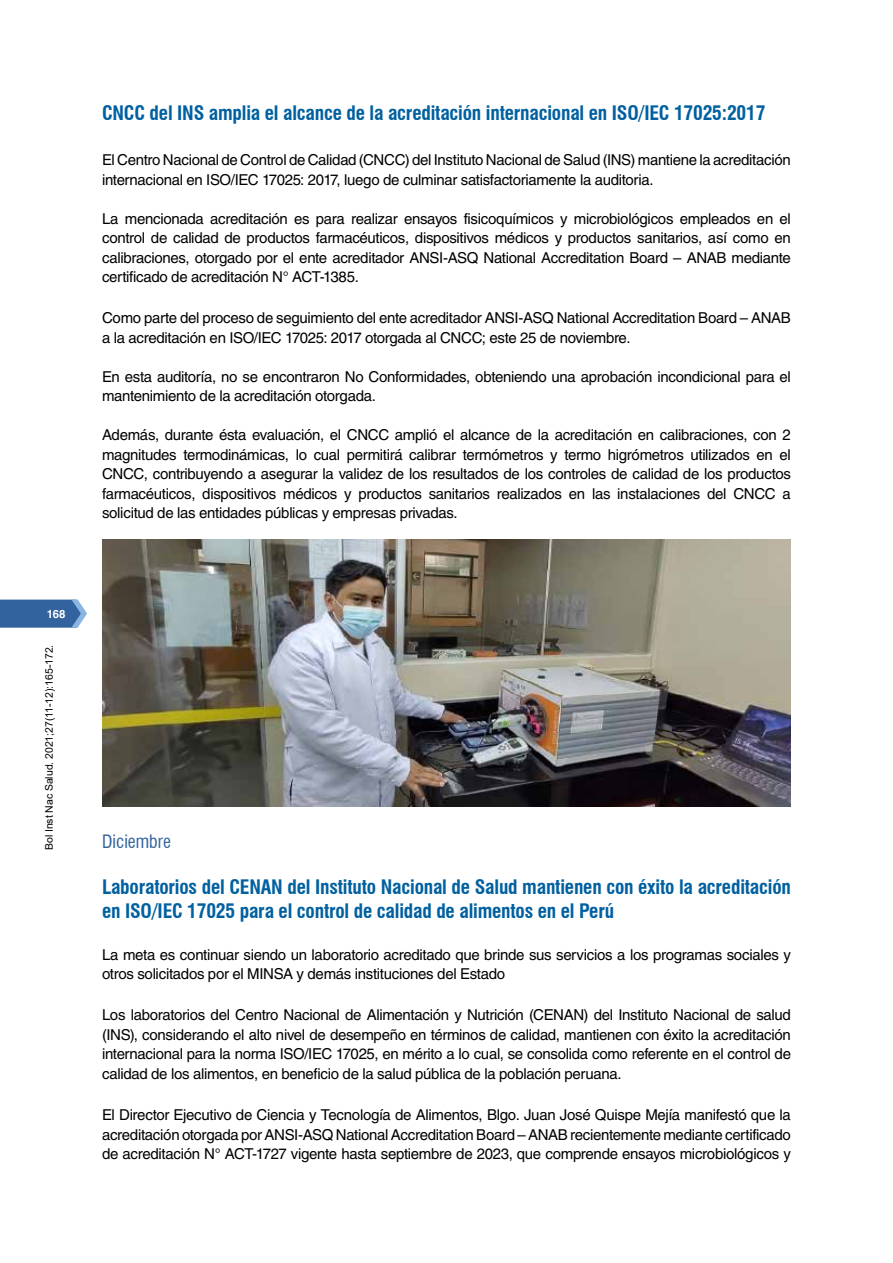
<style>
.page{position:relative;width:893px;height:1263px;background:#fff}
.page>*{position:absolute;margin:0;border:0;box-sizing:border-box;transform-origin:0 0}
.t1{font:700 condensed 19.5px/23.4px "Swiss 721 BT";letter-spacing:-.01em;color:#0060a0}
.t2{font:condensed 18px "Swiss 721 BT";color:#32639e}
.t3{font:15px/19.5px "Helvetica LT Std";letter-spacing:-.02em;color:#000}
.t4{font:700 11.4px "Helvetica LT Std";color:#fff}
.t5{font:10.5px "Arial";letter-spacing:-.005em;color:#000}
</style>
<div class="page">
<svg style="left:0;top:600px;width:87px;height:28px;background:#4572a8"></svg>
<img style="left:102px;top:540px;width:689px;height:267px">
<p class="t4" style="left:47px;top:607px;width:20px">168</p>
<p class="t5" style="left:42px;top:850px;width:207px;rotate:-90deg">Bol Inst Nac Salud. 2021;27(11-12):165-172.</p>
<h1 class="t1" style="left:102px;top:101px;width:665px">CNCC del INS amplia el alcance de la acreditación internacional en ISO/IEC 17025:2017</h1>
<p class="t3" style="left:102px;top:150px;width:690px">El Centro Nacional de Control de Calidad (CNCC) del Instituto Nacional de Salud (INS) mantiene la acreditación internacional en ISO/IEC 17025: 2017, luego de culminar satisfactoriamente la auditoria.</p>
<p class="t3" style="left:102px;top:209px;width:690px;text-align:justify">La mencionada acreditación es para realizar ensayos fisicoquímicos y microbiológicos empleados en el control de calidad de productos farmacéuticos, dispositivos médicos y productos sanitarios, así como en calibraciones, otorgado por el ente acreditador ANSI-ASQ National Accreditation Board – ANAB mediante certificado de acreditación N° ACT-1385.</p>
<p class="t3" style="left:102px;top:308px;width:690px">Como parte del proceso de seguimiento del ente acreditador ANSI-ASQ National Accreditation Board – ANAB a la acreditación en ISO/IEC 17025: 2017 otorgada al CNCC; este 25 de noviembre.</p>
<p class="t3" style="left:102px;top:367px;width:690px">En esta auditoría, no se encontraron No Conformidades, obteniendo una aprobación incondicional para el mantenimiento de la acreditación otorgada.</p>
<p class="t3" style="left:102px;top:425px;width:690px;text-align:justify">Además, durante ésta evaluación, el CNCC amplió el alcance de la acreditación en calibraciones, con 2 magnitudes termodinámicas, lo cual permitirá calibrar termómetros y termo higrómetros utilizados en el CNCC, contribuyendo a asegurar la validez de los resultados de los controles de calidad de los productos farmacéuticos, dispositivos médicos y productos sanitarios realizados en las instalaciones del CNCC a solicitud de las entidades públicas y empresas privadas.</p>
<p class="t2" style="left:102px;top:830px;width:71px">Diciembre</p>
<h1 class="t1" style="left:102px;top:876px;width:690px">Laboratorios del CENAN del Instituto Nacional de Salud mantienen con éxito la acreditación en ISO/IEC 17025 para el control de calidad de alimentos en el Perú</h1>
<p class="t3" style="left:102px;top:945px;width:690px">La meta es continuar siendo un laboratorio acreditado que brinde sus servicios a los programas sociales y otros solicitados por el MINSA y demás instituciones del Estado</p>
<p class="t3" style="left:102px;top:1005px;width:690px;text-align:justify">Los laboratorios del Centro Nacional de Alimentación y Nutrición (CENAN) del Instituto Nacional de salud (INS), considerando el alto nivel de desempeño en términos de calidad, mantienen con éxito la acreditación internacional para la norma ISO/IEC 17025, en mérito a lo cual, se consolida como referente en el control de calidad de los alimentos, en beneficio de la salud pública de la población peruana.</p>
<p class="t3" style="left:102px;top:1105px;width:690px;text-align:justify">El Director Ejecutivo de Ciencia y Tecnología de Alimentos, Blgo. Juan José Quispe Mejía manifestó que la acreditación otorgada por ANSI-ASQ National Accreditation Board – ANAB recientemente mediante certificado de acreditación N° ACT-1727 vigente hasta septiembre de 2023, que comprende ensayos microbiológicos y</p>
</div>
